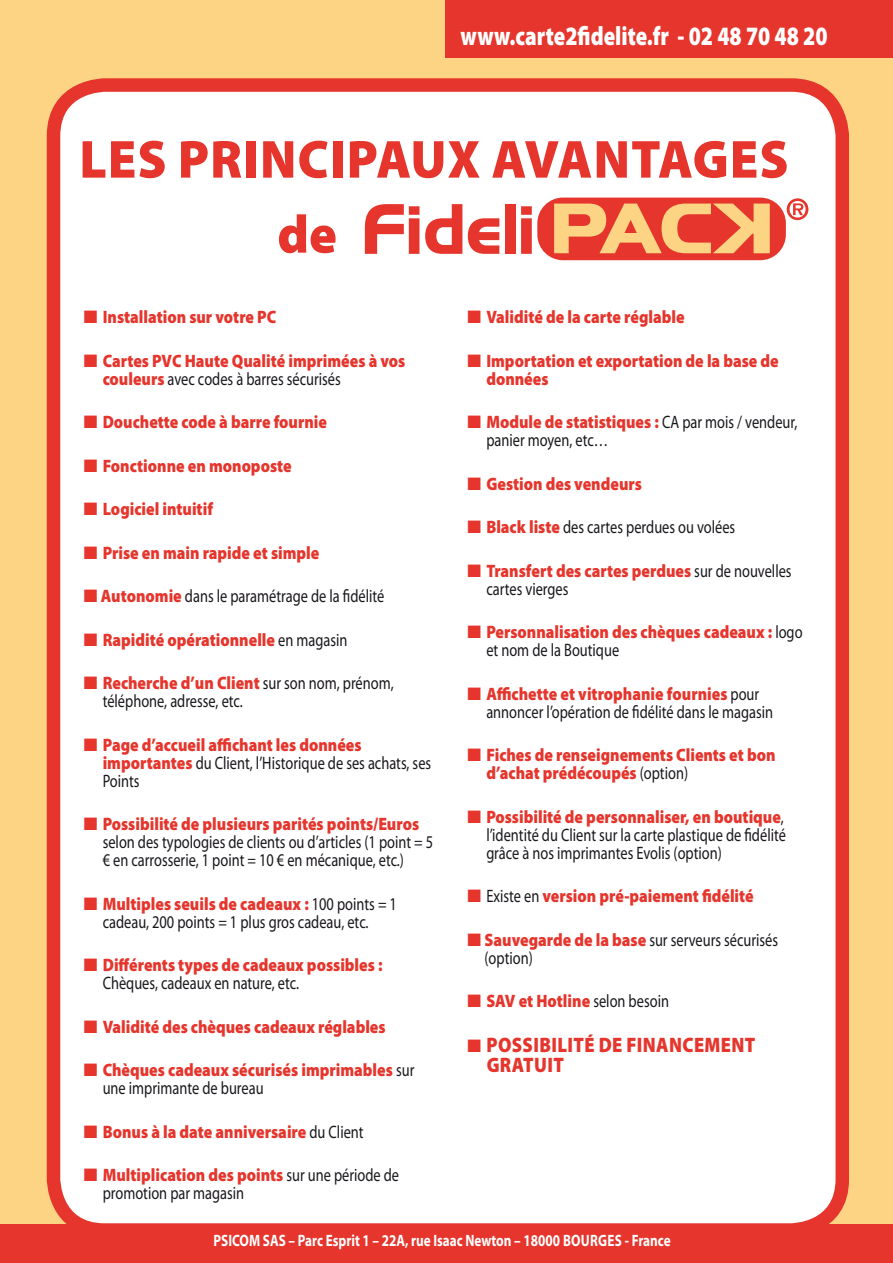
<style>
.page{position:relative;width:893px;height:1263px;background:#fff}
.page>*{position:absolute;margin:0;border:0;box-sizing:border-box;transform-origin:0 0}
.t1{font:900 54px/75px "Myriad Pro";letter-spacing:.02em;color:#e5352c;scale:.96 1}
.t2{font:900 26.55px "Myriad Pro";color:#fff;scale:.8 1}
.t3{font:900 21px/19.5px "Myriad Pro";letter-spacing:.02em;color:#e5352c;scale:.88 1}
.t4{font:18px/18px "Myriad Pro";color:#1a171c;scale:.8 1}
.t5{font:900 18px/18px "Myriad Pro";color:#e5352c;scale:.88 1}
.t6{font:700 16.5px "Myriad Pro";color:#fff;scale:.8 1}
.s1{font-weight:400;color:#1a171c}
.s2{color:#e5352c}
.s3{font-weight:900;color:#e5352c}
</style>
<div class="page">
<div style="left:0;top:0;width:893px;height:1225px;background:#fdd483"></div>
<div style="left:54px;top:85px;width:788px;height:1145px;background:#fff;border-radius:51px"></div>
<div style="left:47px;top:78px;width:802px;height:1159px;border:14px solid #e5352c;border-radius:51px"></div>
<div style="left:0;top:1225px;width:893px;height:38px;background:#e5352c"></div>
<div style="left:445px;top:0;width:448px;height:58px;background:#e5352c"></div>
<div style="left:537px;top:198px;width:249px;height:62px;background:#e5352c;border-radius:26px"></div>
<svg style="left:365px;top:204px;width:54px;height:50px"></svg>
<svg style="left:425px;top:204px;width:37px;height:50px"></svg>
<svg style="left:468px;top:218px;width:31px;height:36px"></svg>
<div style="left:505px;top:204px;width:10px;height:50px;background:#e5352c"></div>
<svg style="left:521px;top:206px;width:11px;height:48px"></svg>
<svg style="left:554px;top:204px;width:216px;height:49px"></svg>
<svg style="left:787px;top:198px;width:21px;height:22px"></svg>
<h2 class="t2" style="left:461px;top:18px;width:460px">www.carte2fidelite.fr - 02 48 70 48 20</h2>
<h1 class="t1" style="left:277px;top:120px;width:534px;text-indent:-198px">Les principaux avantages de</h1>
<p class="t5" style="left:84px;top:307px;width:208px">■ Installation sur votre PC</p>
<p class="t5" style="left:84px;top:351px;width:82px">■ Cartes PVC</p>
<p class="t5" style="left:103px;top:351px;width:345px;text-indent:82px">Haute Qualité imprimées à vos couleurs <span class="s1">avec codes à barres sécurisés</span></p>
<p class="t5" style="left:84px;top:412px;width:278px">■ Douchette code à barre fournie</p>
<p class="t5" style="left:84px;top:456px;width:238px">■ Fonctionne en monoposte</p>
<p class="t5" style="left:84px;top:499px;width:148px">■ Logiciel intuitif</p>
<p class="t5" style="left:84px;top:543px;width:269px">■ Prise en main rapide et simple</p>
<p class="t4" style="left:84px;top:587px;width:377px"><span class="s2">■</span> <span class="s3">Autonomie</span> dans le paramétrage de la fidélité</p>
<p class="t5" style="left:84px;top:630px;width:301px">■ Rapidité opérationnelle <span class="s1">en magasin</span></p>
<p class="t4" style="left:103px;top:674px;width:365px;text-indent:-19px"><span class="s2">■</span> <span class="s3">Recherche d’un Client</span> sur son nom, prénom, téléphone, adresse, etc.</p>
<p class="t5" style="left:103px;top:735px;width:375px;text-indent:-19px">■ Page d’accueil affichant les données importantes <span class="s1">du Client, l’Historique de ses achats, ses<br>Points</span></p>
<p class="t4" style="left:103px;top:815px;width:415px;text-indent:-19px"><span class="s2">■</span> <span class="s3">Possibilité de plusieurs parités points/Euros </span>selon des typologies de clients ou d’articles (1 point = 5 € en carrosserie, 1 point = 10 € en mécanique, etc.)</p>
<p class="t4" style="left:84px;top:894px;width:393px;text-align:center"><span class="s2">■</span> <span class="s3">Multiples seuils de cadeaux :</span> 100 points = 1 cadeau, 200 points = 1 plus gros cadeau, etc.</p>
<p class="t5" style="left:103px;top:955px;width:320px;text-indent:-19px">■ Différents types de cadeaux possibles :<br><span class="s1">Chèques, cadeaux en nature, etc.</span></p>
<p class="t5" style="left:84px;top:1017px;width:344px">■ Validité des chèques cadeaux réglables</p>
<p class="t5" style="left:103px;top:1060px;width:356px;text-indent:-19px">■ Chèques cadeaux sécurisés imprimables <span class="s1">sur une imprimante de bureau</span></p>
<p class="t5" style="left:84px;top:1122px;width:319px">■ Bonus à la date anniversaire <span class="s1">du Client</span></p>
<p class="t4" style="left:103px;top:1166px;width:372px;text-indent:-19px"><span class="s2">■</span> <span class="s3">Multiplication des points</span> sur une période de promotion par magasin</p>
<p class="t5" style="left:468px;top:307px;width:248px">■ Validité de la carte réglable</p>
<p class="t5" style="left:486px;top:351px;width:334px;text-indent:-19px">■ Importation et exportation de la base de données</p>
<p class="t4" style="left:486px;top:413px;width:390px;text-indent:-19px"><span class="s2">■</span> <span class="s3">Module de statistiques :</span> CA par mois / vendeur, panier moyen, etc…</p>
<p class="t5" style="left:468px;top:474px;width:200px">■ Gestion des vendeurs</p>
<p class="t4" style="left:468px;top:518px;width:336px"><span class="s2">■</span> <span class="s3">Black liste</span> des cartes perdues ou volées</p>
<p class="t4" style="left:486px;top:561px;width:383px;text-indent:-19px"><span class="s2">■</span> <span class="s3">Transfert des cartes perdues</span> sur de nouvelles cartes vierges</p>
<p class="t5" style="left:486px;top:622px;width:361px;text-indent:-19px">■ Personnalisation des chèques cadeaux : <span class="s1">logo et nom de la Boutique</span></p>
<p class="t4" style="left:486px;top:684px;width:360px;text-indent:-19px"><span class="s2">■</span> <span class="s3">Affichette et vitrophanie fournies</span> pour annoncer l’opération de fidélité dans le magasin</p>
<p class="t5" style="left:486px;top:745px;width:330px;text-indent:-19px">■ Fiches de renseignements Clients et bon d’achat prédécoupés <span class="s1">(option)</span></p>
<p class="t4" style="left:486px;top:807px;width:376px;text-align:justify;text-indent:-19px"><span class="s2">■</span> <span class="s3">Possibilité de personnaliser, en boutique</span>, l’identité du Client sur la carte plastique de fidélité grâce à nos imprimantes Evolis (option)</p>
<p class="t5" style="left:468px;top:886px;width:327px">■ <span class="s1">Existe en</span> version pré-paiement fidélité</p>
<p class="t4" style="left:484px;top:930px;width:369px;text-indent:-17px"><span class="s2">■</span> <span class="s3">Sauvegarde de la base</span> sur serveurs sécurisés (option)</p>
<p class="t5" style="left:468px;top:991px;width:31px">■ SAV</p>
<p class="t4" style="left:519px;top:992px;width:189px"><span class="s3">et Hotline</span> selon besoin</p>
<p class="t3" style="left:487px;top:1034px;width:307px;text-indent:-19px">■ Possibilité de financement gratuit</p>
<p class="t6" style="left:214px;top:1229px;width:573px">PSICOM SAS – Parc Esprit 1 – 22A, rue Isaac Newton – 18000 Bo urges - France</p>
</div>
